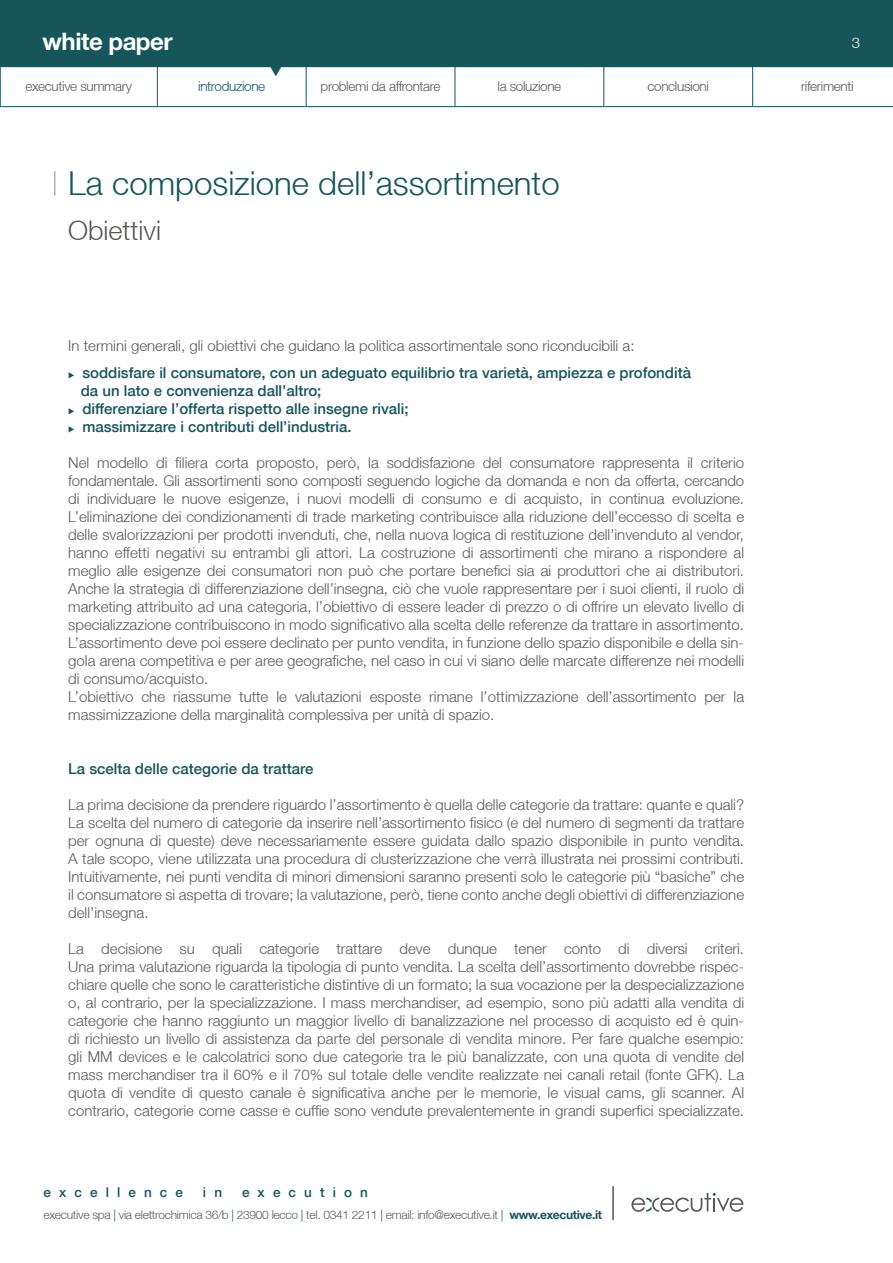
<style>
.page{position:relative;width:893px;height:1263px;background:#fff}
.page>*{position:absolute;margin:0;border:0;box-sizing:border-box;transform-origin:0 0}
.t1{font:300 33px "Helvetica Neue";color:#16555a}
.t2{font:300 27px "Helvetica Neue";color:#575756}
.t3{font:700 24px "Helvetica Neue";letter-spacing:-.02em;color:#fff}
.t4{font:300 15px/18px "Helvetica Neue";color:#575756;text-align:justify}
.t5{font:500 15px/18px "Helvetica Neue";color:#16555a}
.t6{font:300 15px "Helvetica Neue";color:#fff}
.t7{font:300 13.5px "Helvetica Neue";letter-spacing:-.025em;color:#575756}
.t8{font:500 13.5px "Helvetica Neue";letter-spacing:.6em;color:#16555a}
.t9{font:300 13.5px "Helvetica Neue";letter-spacing:-.025em;color:#16555a}
.t10{font:300 12px "Helvetica Neue";letter-spacing:-.025em;color:#575756}
.s1{color:#16555a}
.s2{font-weight:700;color:#16555a}
</style>
<div class="page">
<svg style="left:631px;top:1193px;width:112px;height:19px"></svg>
<hr style="left:612px;top:1186px;width:2px;height:34px;background:#575756">
<div style="left:0;top:0;width:893px;height:67px;background:#16555a"></div>
<hr style="left:54px;top:171px;width:2px;height:25px;background:#b3b2b2">
<hr style="left:0;top:67px;width:1px;height:39px;background:#16555a">
<hr style="left:157px;top:67px;width:1px;height:39px;background:#16555a">
<hr style="left:306px;top:67px;width:1px;height:39px;background:#16555a">
<hr style="left:455px;top:67px;width:1px;height:39px;background:#16555a">
<hr style="left:604px;top:67px;width:1px;height:39px;background:#16555a">
<hr style="left:752px;top:67px;width:1px;height:39px;background:#16555a">
<hr style="left:0;top:106px;width:157px;height:1px;background:#16555a">
<hr style="left:157px;top:106px;width:149px;height:1px;background:#16555a">
<hr style="left:306px;top:106px;width:149px;height:1px;background:#16555a">
<hr style="left:455px;top:106px;width:149px;height:1px;background:#16555a">
<hr style="left:604px;top:106px;width:149px;height:1px;background:#16555a">
<hr style="left:753px;top:106px;width:140px;height:1px;background:#16555a">
<svg style="left:269px;top:67px;width:14px;height:1px"></svg>
<h3 class="t3" style="left:43px;top:26px;width:132px">white paper</h3>
<p class="t6" style="left:852px;top:33px;width:10px">3</p>
<p class="t7" style="left:25px;top:78px;width:108px">executive summary</p>
<p class="t9" style="left:198px;top:78px;width:69px">introduzione</p>
<p class="t7" style="left:321px;top:78px;width:121px">problemi da affrontare</p>
<p class="t7" style="left:497px;top:78px;width:65px">la soluzione</p>
<p class="t7" style="left:648px;top:78px;width:63px">conclusioni</p>
<p class="t7" style="left:801px;top:78px;width:54px">riferimenti</p>
<h1 class="t1" style="left:68px;top:163px;width:493px">La composizione dell’assortimento</h1>
<h2 class="t2" style="left:68px;top:214px;width:94px">Obiettivi</h2>
<p class="t4" style="left:68px;top:336px;width:568px">In termini generali, gli obiettivi che guidano la politica assortimentale sono riconducibili a:</p>
<p class="t5" style="left:81px;top:363px;width:612px;text-indent:-13px">◆ soddisfare il consumatore, con un adeguato equilibrio tra varietà, ampiezza e profondità da un lato e convenienza dall’altro;</p>
<p class="t5" style="left:68px;top:399px;width:342px">◆ differenziare l’offerta rispetto alle insegne rivali;</p>
<p class="t5" style="left:68px;top:417px;width:285px">◆ massimizzare i contributi dell’industria.</p>
<p class="t4" style="left:68px;top:453px;width:677px;text-align:left">Nel modello di filiera corta proposto, però, la soddisfazione del consumatore rappresenta il criterio fondamentale. Gli assortimenti sono composti seguendo logiche da domanda e non da offerta, cercando di individuare le nuove esigenze, i nuovi modelli di consumo e di acquisto, in continua evoluzione.<br>L’eliminazione dei condizionamenti di trade marketing contribuisce alla riduzione dell’eccesso di scelta e delle svalorizzazioni per prodotti invenduti, che, nella nuova logica di restituzione dell’invenduto al vendor, hanno effetti negativi su entrambi gli attori. La costruzione di assortimenti che mirano a rispondere al meglio alle esigenze dei consumatori non può che portare benefici sia ai produttori che ai distributori.<br>Anche la strategia di differenziazione dell’insegna, ciò che vuole rappresentare per i suoi clienti, il ruolo di marketing attribuito ad una categoria, l’obiettivo di essere leader di prezzo o di offrire un elevato livello di specializzazione contribuiscono in modo significativo alla scelta delle referenze da trattare in assortimento.<br>L’assortimento deve poi essere declinato per punto vendita, in funzione dello spazio disponibile e della sin&shy;gola arena competitiva e per aree geografiche, nel caso in cui vi siano delle marcate differenze nei modelli di consumo/acquisto.<br>L’obiettivo che riassume tutte le valutazioni esposte rimane l’ottimizzazione dell’assortimento per la massimizzazione della marginalità complessiva per unità di spazio.</p>
<p class="t5" style="left:68px;top:759px;width:247px">La scelta delle categorie da trattare</p>
<p class="t4" style="left:68px;top:795px;width:677px">La prima decisione da prendere riguardo l’assortimento è quella delle categorie da trattare: quante e quali?<br>La scelta del numero di categorie da inserire nell’assortimento fisico (e del numero di segmenti da trattare per ognuna di queste) deve necessariamente essere guidata dallo spazio disponibile in punto vendita.<br>A tale scopo, viene utilizzata una procedura di clusterizzazione che verrà illustrata nei prossimi contributi.<br>Intuitivamente, nei punti vendita di minori dimensioni saranno presenti solo le categorie più “basiche” che il consumatore si aspetta di trovare; la valutazione, però, tiene conto anche degli obiettivi di differenziazione dell’insegna.</p>
<p class="t4" style="left:68px;top:939px;width:677px">La decisione su quali categorie trattare deve dunque tener conto di diversi criteri.<br>Una prima valutazione riguarda la tipologia di punto vendita. La scelta dell’assortimento dovrebbe rispec&shy;chiare quelle che sono le caratteristiche distintive di un formato; la sua vocazione per la despecializzazione o, al contrario, per la specializzazione. I mass merchandiser, ad esempio, sono più adatti alla vendita di categorie che hanno raggiunto un maggior livello di banalizzazione nel processo di acquisto ed è quin&shy;di richiesto un livello di assistenza da parte del personale di vendita minore. Per fare qualche esempio: gli MM devices e le calcolatrici sono due categorie tra le più banalizzate, con una quota di vendite del mass merchandiser tra il 60% e il 70% sul totale delle vendite realizzate nei canali retail (fonte GFK). La quota di vendite di questo canale è significativa anche per le memorie, le visual cams, gli scanner. Al contrario, categorie come casse e cuffie sono vendute prevalentemente in grandi superfici specializzate.</p>
<p class="t8" style="left:44px;top:1184px;width:141px">excellence</p>
<p class="t8" style="left:203px;top:1184px;width:21px">i n</p>
<p class="t8" style="left:242px;top:1184px;width:127px">execution</p>
<p class="t10" style="left:44px;top:1208px;width:560px">executive spa <span class="s1">|</span> via elettrochimica 36/b <span class="s1">|</span> 23900 lecco <span class="s1">|</span> tel. 0341 2211 <span class="s1">|</span> email: info@executive.it <span class="s1">|</span> <span class="s2">www.executive.it</span></p>
</div>
